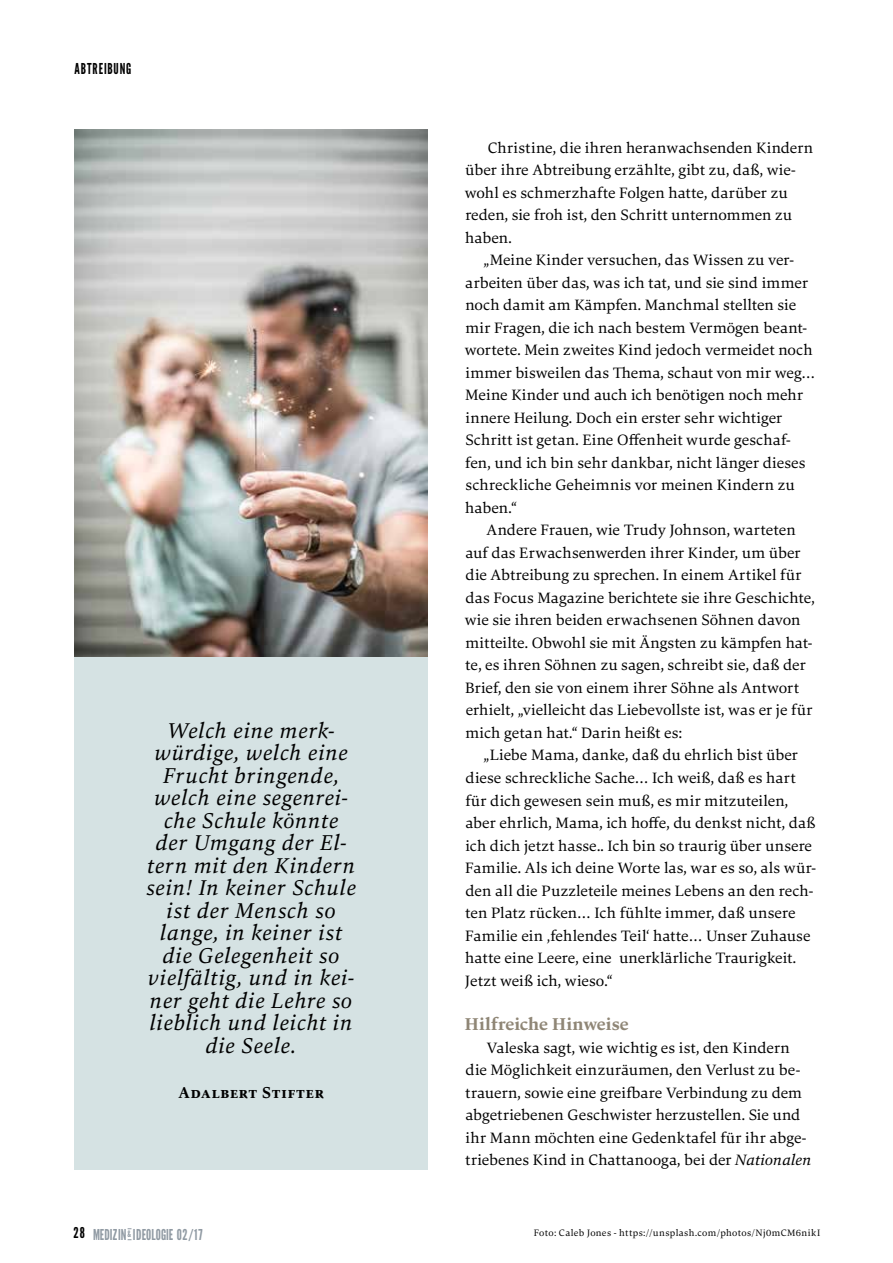
<style>
.page{position:relative;width:893px;height:1263px;background:#fff}
.page>*{position:absolute;margin:0;border:0;box-sizing:border-box;transform-origin:0 0}
.t1{font:italic 22.5px/22.5px "Carat";letter-spacing:.035em;color:#000;text-align:center;scale:.96 1}
.t2{font:700 18px "Carat";color:#8f8676}
.t3{font:700 16.5px "Carat";letter-spacing:.055em;color:#000;scale:.96 1}
.t4{font:15.75px/22.5px "Carat";color:#000}
.t5{font:15px "League Gothic";letter-spacing:.01em;color:#909aa3;scale:.96 1}
.t6{font:15px "League Gothic";letter-spacing:.06em;color:#000;scale:.96 1}
.t7{font:14.85px "League Gothic";color:#000}
.t8{font:9.75px "Carat";letter-spacing:.04em;color:#000}
.s1{font-style:italic}
</style>
<div class="page">
<div style="left:74px;top:129px;width:354px;height:1041px;background:#d5e2e3"></div>
<img style="left:74px;top:129px;width:354px;height:528px">
<p class="t6" style="left:74px;top:60px;width:61px">ABTREIBUNG</p>
<p class="t1" style="left:146px;top:719px;width:220px">Welch eine merk&shy;würdige, welch eine<br>Frucht bringende, welch eine segenrei&shy;che Schule könnte der Umgang der El&shy;tern mit den Kindern sein! In keiner Schule ist der Mensch so lange, in keiner ist die Gelegenheit so vielfältig, und in kei&shy;ner geht die Lehre so lieblich und leicht in die Seele.</p>
<p class="t3" style="left:178px;top:1081px;width:153px">Adalbert Stifter</p>
<p class="t7" style="left:73px;top:1224px;width:13px">28</p>
<p class="t5" style="left:93px;top:1225px;width:116px">MEDIZIN<sup>&amp;</sup> IDEOLOGIE 02/17</p>
<p class="t4" style="left:465px;top:136px;width:350px;text-indent:23px">Christine, die ihren heranwachsenden Kindern über ihre Abtreibung erzählte, gibt zu, daß, wie&shy;wohl es schmerzhafte Folgen hatte, darüber zu reden, sie froh ist, den Schritt unternommen zu haben.</p>
<p class="t4" style="left:465px;top:249px;width:352px;text-indent:19px">„Meine Kinder versuchen, das Wissen zu ver&shy;arbeiten über das, was ich tat, und sie sind immer noch damit am Kämpfen. Manchmal stellten sie mir Fragen, die ich nach bestem Vermögen beant&shy;wortete. Mein zweites Kind jedoch vermeidet noch immer bisweilen das Thema, schaut von mir weg… Meine Kinder und auch ich benötigen noch mehr innere Heilung. Doch ein erster sehr wichtiger Schritt ist getan. Eine Offenheit wurde geschaf&shy;fen, und ich bin sehr dankbar, nicht länger dieses schreckliche Geheimnis vor meinen Kindern zu haben.“</p>
<p class="t4" style="left:465px;top:519px;width:351px;text-indent:22px">Andere Frauen, wie Trudy Johnson, warteten auf das Erwachsenwerden ihrer Kinder, um über die Abtreibung zu sprechen. In einem Artikel für das Focus Magazine berichtete sie ihre Geschichte, wie sie ihren beiden erwachsenen Söhnen davon mitteilte. Obwohl sie mit Ängsten zu kämpfen hat&shy;te, es ihren Söhnen zu sagen, schreibt sie, daß der Brief, den sie von einem ihrer Söhne als Antwort erhielt, „vielleicht das Liebevollste ist, was er je für mich getan hat.“ Darin heißt es:</p>
<p class="t4" style="left:465px;top:744px;width:352px;text-indent:18px">„Liebe Mama, danke, daß du ehrlich bist über diese schreckliche Sache… Ich weiß, daß es hart für dich gewesen sein muß, es mir mitzuteilen, aber ehrlich, Mama, ich hoffe, du denkst nicht, daß ich dich jetzt hasse.. Ich bin so traurig über unsere Familie. Als ich deine Worte las, war es so, als wür&shy;den all die Puzzleteile meines Lebens an den rech&shy;ten Platz rücken… Ich fühlte immer, daß unsere Familie ein ‚fehlendes Teil‘ hatte… Unser Zuhause hatte eine Leere, eine unerklärliche Traurigkeit.<br>Jetzt weiß ich, wieso.“</p>
<p class="t2" style="left:465px;top:1012px;width:165px">Hilfreiche Hinweise</p>
<p class="t4" style="left:465px;top:1036px;width:348px;text-indent:21px">Valeska sagt, wie wichtig es ist, den Kindern die Möglichkeit einzuräumen, den Verlust zu be&shy;trauern, sowie eine greifbare Verbindung zu dem abgetriebenen Geschwister herzustellen. Sie und ihr Mann möchten eine Gedenktafel für ihr abge&shy;triebenes Kind in Chattanooga, bei der <span class="s1">Nationalen</span></p>
<p class="t8" style="left:534px;top:1227px;width:288px">Foto: Caleb Jones - https://unsplash.com/photos/Nj0mCM6nikI</p>
</div>
